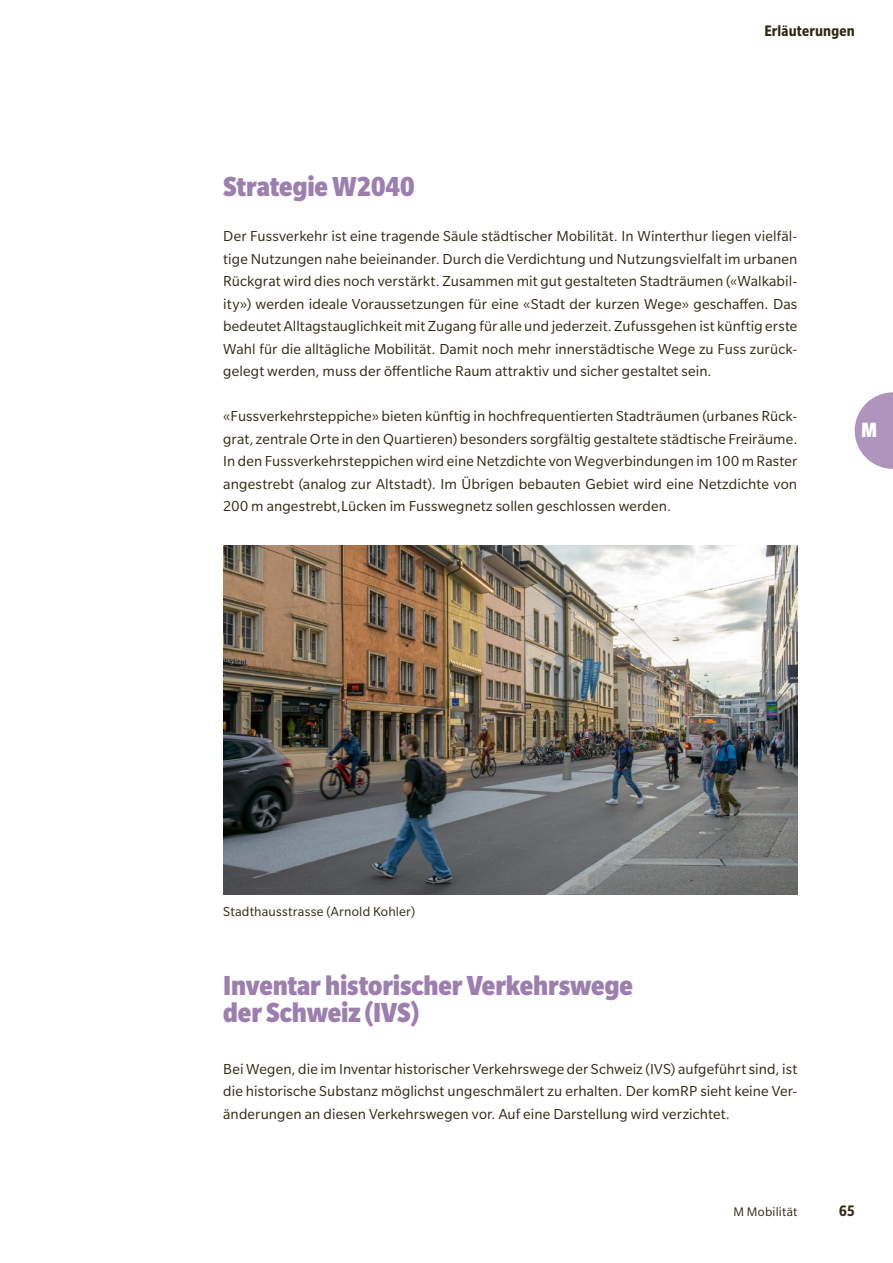
<style>
.page{position:relative;width:893px;height:1263px;background:#fff}
.page>*{position:absolute;margin:0;border:0;box-sizing:border-box;transform-origin:0 0}
.H4_Titel_20pt_E{font:900 condensed 30px/27px "Slate Pro";letter-spacing:-.005em;color:#9c7eaf}
.t1{font:900 condensed 22.5px "Slate Pro";color:#fff}
.t2{font:700 condensed 16.5px "Slate Pro";letter-spacing:.01em;color:#2f2912}
.Lauftext_Broschuere_E_Abstand_nach{font:15.75px/22.5px "Slate Pro";letter-spacing:.01em;color:#2f2912;text-align:justify}
.Bildlegende_9_5_E{font:14.25px "Slate Pro";letter-spacing:.01em;color:#2f2912}
.t3{font:13.5px "Slate Pro";letter-spacing:.015em;color:#2f2912}
</style>
<div class="page">
<svg style="left:855px;top:392px;width:38px;height:77px"></svg>
<img style="left:223px;top:545px;width:574px;height:349px">
<p class="t2" style="left:764px;top:22px;width:92px">Erläuterungen</p>
<p class="H4_Titel_20pt_E" style="left:223px;top:173px;width:193px">Strategie W2040</p>
<p class="Lauftext_Broschuere_E_Abstand_nach" style="left:223px;top:225px;width:576px">Der Fussverkehr ist eine tragende Säule städtischer Mobilität. In Winterthur liegen vielfäl&shy;tige Nutzungen nahe beieinander. Durch die Verdichtung und Nutzungsvielfalt im urbanen Rückgrat wird dies noch verstärkt. Zusammen mit gut gestalteten Stadträumen («Walkabil&shy;ity») werden ideale Voraussetzungen für eine «Stadt der kurzen Wege» geschaffen. Das bedeutet Alltagstauglichkeit mit Zugang für alle und jederzeit. Zufussgehen ist künftig erste Wahl für die alltägliche Mobilität. Damit noch mehr innerstädtische Wege zu Fuss zurück&shy;gelegt werden, muss der öffentliche Raum attraktiv und sicher gestaltet sein.</p>
<p class="Lauftext_Broschuere_E_Abstand_nach" style="left:223px;top:405px;width:576px">«Fussverkehrsteppiche» bieten künftig in hochfrequentierten Stadträumen (urbanes Rück&shy;grat, zentrale Orte in den Quartieren) besonders sorgfältig gestaltete städtische Freiräume.<br>In den Fussverkehrsteppichen wird eine Netzdichte von Wegverbindungen im 100 m Raster angestrebt (analog zur Altstadt). Im Übrigen bebauten Gebiet wird eine Netzdichte von 200 m angestrebt,Lücken im Fusswegnetz sollen geschlossen werden.</p>
<h2 class="t1" style="left:861px;top:418px;width:18px">M</h2>
<p class="Bildlegende_9_5_E" style="left:223px;top:904px;width:193px">Stadthausstrasse (Arnold Kohler)</p>
<p class="H4_Titel_20pt_E" style="left:223px;top:972px;width:411px">Inventar historischer Verkehrswege der Schweiz (IVS)</p>
<p class="Lauftext_Broschuere_E_Abstand_nach" style="left:223px;top:1057px;width:576px">Bei Wegen, die im Inventar historischer Verkehrswege der Schweiz (IVS) aufgeführt sind, ist die historische Substanz möglichst ungeschmälert zu erhalten. Der komRP sieht keine Ver&shy;änderungen an diesen Verkehrswegen vor. Auf eine Darstellung wird verzichtet.</p>
<p class="t3" style="left:733px;top:1205px;width:65px">M Mobilität</p>
<p class="t2" style="left:839px;top:1202px;width:17px">65</p>
</div>
